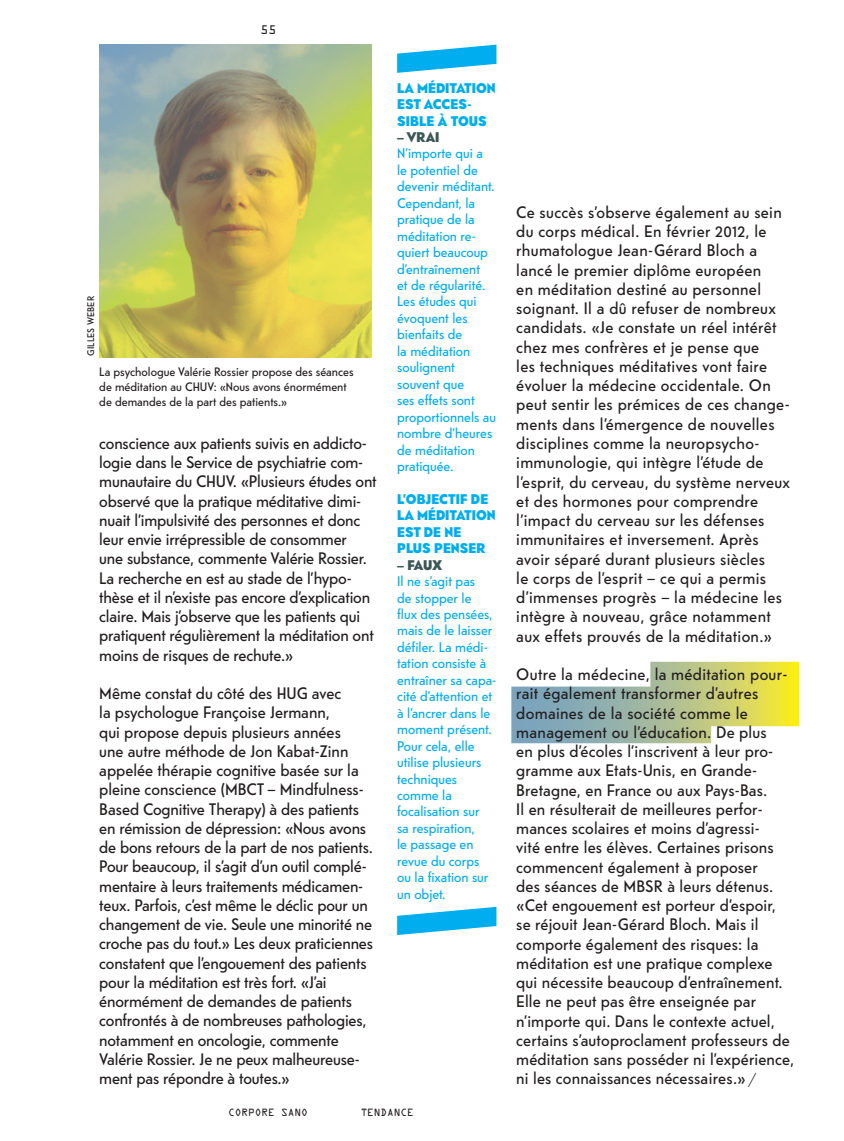
<style>
.page{position:relative;width:844px;height:1141px;background:#fff}
.page>*{position:absolute;margin:0;border:0;box-sizing:border-box;transform-origin:0 0}
.t1{font:16.62px/19.2px "Telefon";letter-spacing:.01em;color:#231f20}
.t2{font:16.62px/19.2px "Telefon";letter-spacing:-.01em;color:#231f20}
.t3{font:14px/16.4px "Telefon";color:#00aeef}
.t4{font:900 14px/16.4px "Telefon";color:#00aeef}
.t5{font:900 14px "Telefon";color:#3c5656}
.t6{font:12.25px/14.7px "Telefon";color:#231f20}
.t7{font:11.2px "OCRA Std";color:#231f20}
.t8{font:9.62px "Telefon";letter-spacing:.025em;color:#231f20}
.t9{font:9.45px "OCRA Std";letter-spacing:-.02em;color:#231f20}
.s1{font-family:"Miller Text";font-size:14.88px}
</style>
<div class="page">
<svg style="left:511px;top:662px;width:288px;height:81px"></svg>
<svg style="left:397px;top:45px;width:99px;height:28px"></svg>
<svg style="left:397px;top:907px;width:99px;height:28px"></svg>
<img style="left:99px;top:45px;width:272px;height:312px">
<p class="t8" style="left:84px;top:356px;width:61px;rotate:-90deg">GILLES WEBER</p>
<p class="t7" style="left:260px;top:24px;width:18px">55</p>
<p class="t6" style="left:99px;top:364px;width:256px">La psychologue Valérie Rossier propose des séances de méditation au CHUV: «Nous avons énormément de demandes de la part des patients.»</p>
<p class="t2" style="left:99px;top:433px;width:279px">conscience aux patients suivis en addicto&shy;logie dans le Service de psychiatrie com&shy;munautaire du CHUV. «Plusieurs études ont observé que la pratique méditative dimi&shy;nuait l’impulsivité des personnes et donc leur envie irrépressible de consommer<br>une substance, commente Valérie Rossier.<br>La recherche en est au stade de l’hypo&shy;thèse et il n’existe pas encore d’explication claire. Mais j’observe que les patients qui pratiquent régulièrement la méditation ont moins de risques de rechute.»</p>
<p class="t2" style="left:99px;top:683px;width:275px">Même constat du côté des HUG avec<br>la psychologue Françoise Jermann,<br>qui propose depuis plusieurs années<br>une autre méthode de Jon Kabat-Zinn appelée thérapie cognitive basée sur la pleine conscience (MBCT – Mindfulness-Based Cognitive Therapy) à des patients en rémission de dépression: «Nous avons de bons retours de la part de nos patients.<br>Pour beaucoup, il s’agit d’un outil complé&shy;mentaire à leurs traitements médicamen&shy;teux. Parfois, c’est même le déclic pour un changement de vie. Seule une minorité ne croche pas du tout.» Les deux praticiennes constatent que l’engouement des patients pour la méditation est très fort. «J’ai énormément de demandes de patients confrontés à de nombreuses pathologies, notamment en oncologie, commente Valérie Rossier. Je ne peux malheureuse&shy;ment pas répondre à toutes.»</p>
<p class="t4" style="left:397px;top:79px;width:100px">LA MÉDITATION<br>EST ACCES-<br>SIBLE À TOUS</p>
<p class="t5" style="left:397px;top:128px;width:44px">– VRAI</p>
<p class="t3" style="left:397px;top:145px;width:100px">N’importe qui a le potentiel de devenir méditant.<br>Cependant, la pratique de la méditation re&shy;quiert beaucoup d’entraînement<br>et de régularité.<br>Les études qui évoquent les bienfaits de<br>la méditation soulignent souvent que<br>ses effets sont proportionnels au nombre d’heures de méditation pratiquée.</p>
<p class="t4" style="left:397px;top:490px;width:100px">L’OBJECTIF DE<br>LA MÉDITATION<br>EST DE NE<br>PLUS PENSER</p>
<p class="t5" style="left:397px;top:556px;width:46px">– FAUX</p>
<p class="t3" style="left:397px;top:573px;width:101px">Il ne s’agit pas<br>de stopper le<br>flux des pensées, mais de le laisser défiler. La médi&shy;tation consiste à entraîner sa capa&shy;cité d’attention et à l’ancrer dans le moment présent.<br>Pour cela, elle utilise plusieurs techniques comme la focalisation sur<br>sa respiration,<br>le passage en revue du corps ou la fixation sur un objet.</p>
<p class="t9" style="left:228px;top:1108px;width:81px">CORPORE SANO</p>
<p class="t9" style="left:360px;top:1108px;width:55px">TENDANCE</p>
<p class="t1" style="left:516px;top:202px;width:275px">Ce succès s’observe également au sein du corps médical. En février 2012, le rhumatologue Jean-Gérard Bloch a lancé le premier diplôme européen<br>en méditation destiné au personnel soignant. Il a dû refuser de nombreux candidats. «Je constate un réel intérêt chez mes confrères et je pense que<br>les techniques méditatives vont faire évoluer la médecine occidentale. On peut sentir les prémices de ces change&shy;ments dans l’émergence de nouvelles disciplines comme la neuropsycho&shy;immunologie, qui intègre l’étude de l’esprit, du cerveau, du système nerveux et des hormones pour comprendre l’impact du cerveau sur les défenses immunitaires et inversement. Après avoir séparé durant plusieurs siècles<br>le corps de l’esprit – ce qui a permis d’immenses progrès – la médecine les intègre à nouveau, grâce notamment aux effets prouvés de la méditation.»</p>
<p class="t1" style="left:516px;top:664px;width:279px">Outre la médecine, la méditation pour&shy;rait également transformer d’autres domaines de la société comme le management ou l’éducation. De plus<br>en plus d’écoles l’inscrivent à leur pro&shy;gramme aux Etats-Unis, en Grande-Bretagne, en France ou aux Pays-Bas.<br>Il en résulterait de meilleures perfor&shy;mances scolaires et moins d’agressi-<br>vité entre les élèves. Certaines prisons commencent également à proposer<br>des séances de MBSR à leurs détenus. «Cet engouement est porteur d’espoir, se réjouit Jean-Gérard Bloch. Mais il comporte également des risques: la méditation est une pratique complexe qui nécessite beaucoup d’entraînement.<br>Elle ne peut pas être enseignée par n’importe qui. Dans le contexte actuel, certains s’autoproclament professeurs de méditation sans posséder ni l’expérience, ni les connaissances nécessaires.» <span class="s1">⁄</span></p>
</div>
